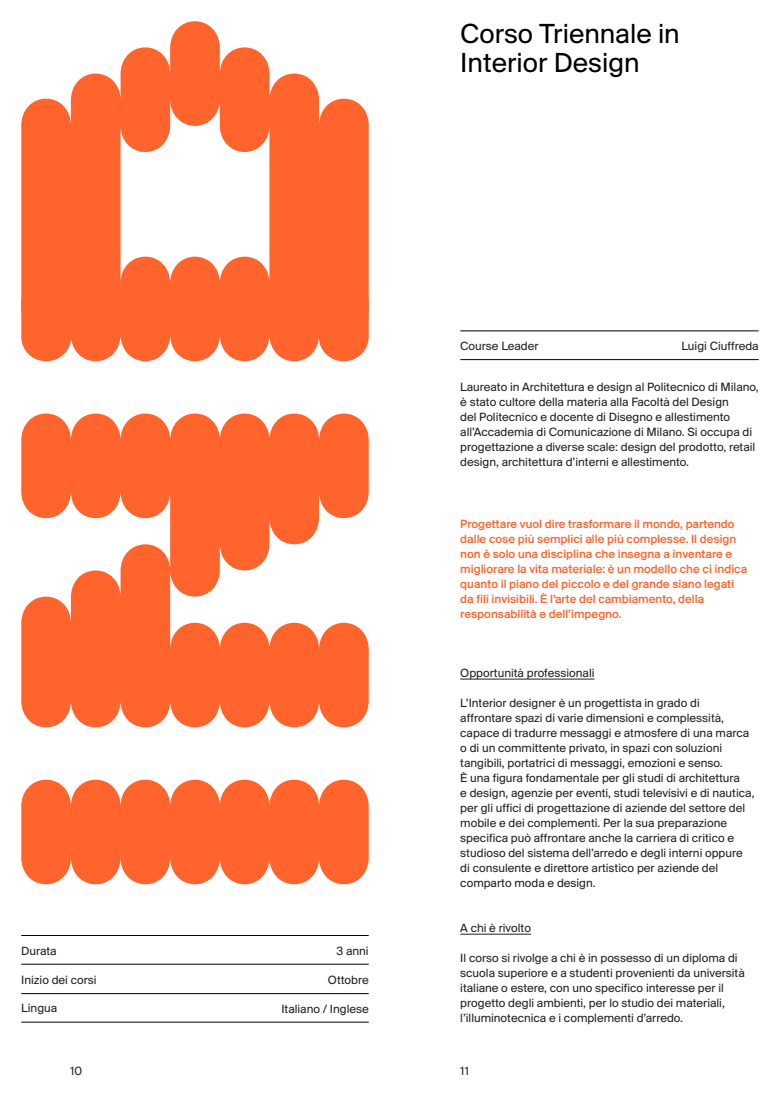
<style>
.page{position:relative;width:780px;height:1120px;background:#fff}
.page>*{position:absolute;margin:0;border:0;box-sizing:border-box;transform-origin:0 0}
.t1{font:28.75px/28.8px "Suisse BP Intl";color:#000}
.t2{font:12.5px/15px "Suisse BP Intl";color:#221f1f}
.t3{font:500 12.5px/15px "Suisse BP Intl";color:#ff642d}
</style>
<div class="page">
<hr style="left:460px;top:678px;width:134px;height:1px;background:#221f1f">
<hr style="left:460px;top:933px;width:71px;height:1px;background:#221f1f">
<hr style="left:21px;top:935px;width:348px;height:1px;background:#000">
<hr style="left:21px;top:964px;width:348px;height:1px;background:#000">
<hr style="left:21px;top:993px;width:348px;height:1px;background:#000">
<hr style="left:21px;top:1021px;width:348px;height:1px;background:#000">
<svg style="left:21px;top:21px;width:348px;height:863px;fill:#ff642d"></svg>
<div style="left:21px;top:279px;width:50px;height:82px;background:#ff642d;border-radius:25px"></div>
<div style="left:319px;top:279px;width:50px;height:82px;background:#ff642d;border-radius:25px"></div>
<hr style="left:460px;top:330px;width:298px;height:1px;background:#000">
<hr style="left:460px;top:359px;width:298px;height:1px;background:#000">
<h1 class="t1" style="left:460px;top:19px;width:221px">Corso Triennale in<br>Interior Design</h1>
<p class="t2" style="left:460px;top:339px;width:80px">Course Leader</p>
<p class="t2" style="left:681px;top:339px;width:79px">Luigi Ciuffreda</p>
<p class="t2" style="left:460px;top:379px;width:300px">Laureato in Architettura e design al Politecnico di Milano, è stato cultore della materia alla Facoltà del Design<br>del Politecnico e docente di Disegno e allestimento all’Accademia di Comunicazione di Milano. Si occupa di progettazione a diverse scale: design del prodotto, retail design, architettura d’interni e allestimento.</p>
<p class="t2" style="left:21px;top:943px;width:37px">Durata</p>
<p class="t2" style="left:21px;top:972px;width:77px">Inizio dei corsi</p>
<p class="t2" style="left:21px;top:1001px;width:37px">Lingua</p>
<p class="t2" style="left:336px;top:943px;width:34px">3 anni</p>
<p class="t2" style="left:328px;top:972px;width:42px">Ottobre</p>
<p class="t2" style="left:281px;top:1002px;width:89px">Italiano / Inglese</p>
<p class="t3" style="left:460px;top:516px;width:288px">Progettare vuol dire trasformare il mondo, partendo dalle cose più semplici alle più complesse. Il design non è solo una disciplina che insegna a inventare e migliorare la vita materiale: è un modello che ci indica quanto il piano del piccolo e del grande siano legati da fili invisibili. È l’arte del cambiamento, della responsabilità e dell’impegno.</p>
<p class="t2" style="left:460px;top:665px;width:136px">Opportunità professionali</p>
<p class="t2" style="left:460px;top:695px;width:296px">L’Interior designer è un progettista in grado di affrontare spazi di varie dimensioni e complessità, capace di tradurre messaggi e atmosfere di una marca o di un committente privato, in spazi con soluzioni tangibili, portatrici di messaggi, emozioni e senso.<br>È una figura fondamentale per gli studi di architettura<br>e design, agenzie per eventi, studi televisivi e di nautica, per gli uffici di progettazione di aziende del settore del mobile e dei complementi. Per la sua preparazione specifica può affrontare anche la carriera di critico e studioso del sistema dell’arredo e degli interni oppure di consulente e direttore artistico per aziende del comparto moda e design.</p>
<p class="t2" style="left:460px;top:920px;width:72px">A chi è rivolto</p>
<p class="t2" style="left:460px;top:950px;width:286px">Il corso si rivolge a chi è in possesso di un diploma di scuola superiore e a studenti provenienti da università italiane o estere, con uno specifico interesse per il progetto degli ambienti, per lo studio dei materiali, l’illuminotecnica e i complementi d’arredo.</p>
<p class="t2" style="left:70px;top:1064px;width:13px">10</p>
<p class="t2" style="left:460px;top:1064px;width:10px">11</p>
</div>
